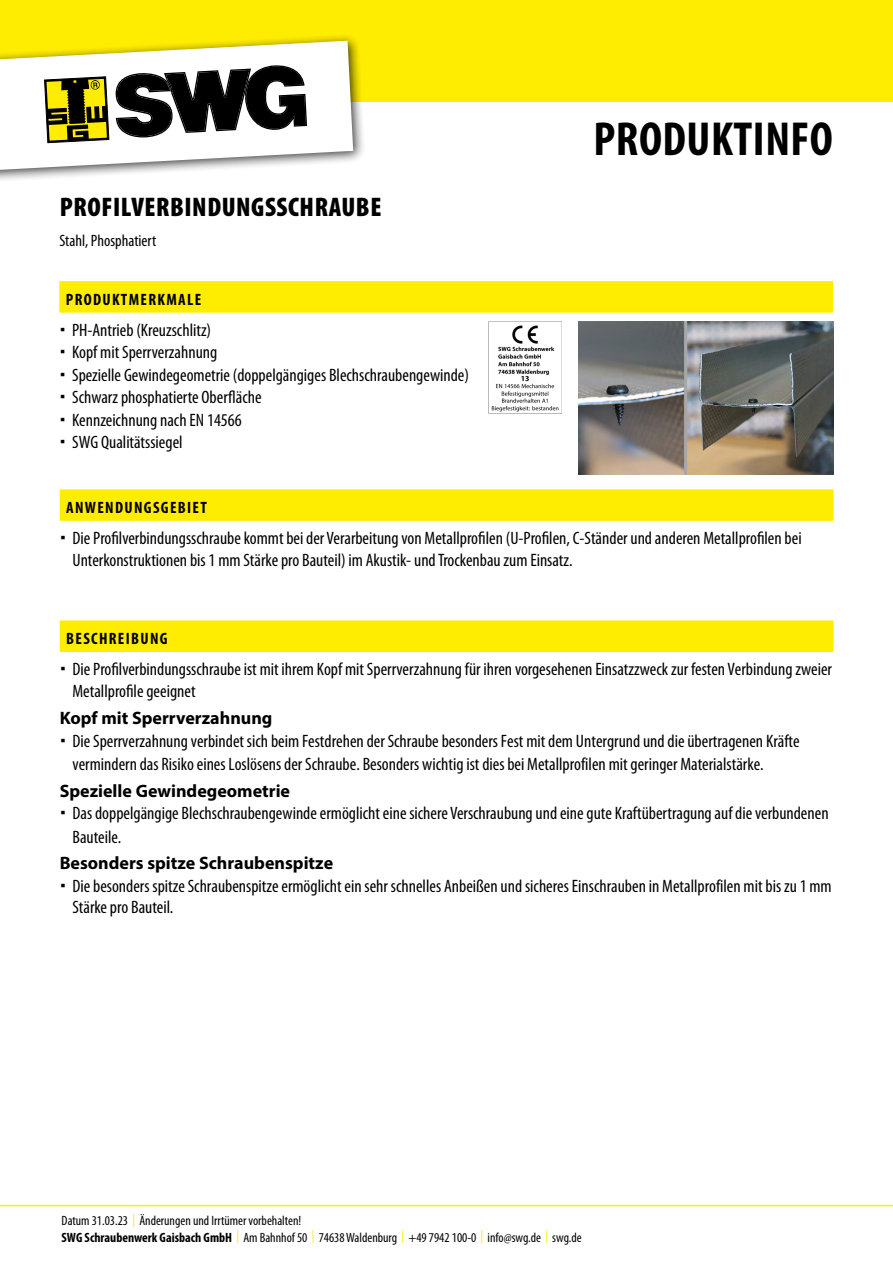
<style>
.page{position:relative;width:893px;height:1263px;background:#fff}
.page>*{position:absolute;margin:0;border:0;box-sizing:border-box;transform-origin:0 0}
.t1{font:700 condensed 48px "Myriad Pro";letter-spacing:.01em;color:#000}
.t2{font:900 condensed 27px "Myriad Pro";letter-spacing:.02em;color:#000}
.t3{font:condensed 18px/22.5px "Myriad Pro";color:#000}
.t4{font:700 18px "Myriad Pro";color:#000}
.t5{font:700 condensed 16.5px "Myriad Pro";letter-spacing:.08em;color:#000}
.t6{font:condensed 16.5px "Myriad Pro";color:#000}
.t7{font:condensed 13.5px/16.5px "Myriad Pro";color:#000}
.s1{color:#ffed00}
.s2{font-weight:700}
</style>
<div class="page">
<div style="left:0;top:0;width:893px;height:102px;background:#ffed00"></div>
<hr style="left:0;top:1205px;width:893px;height:1px;background:#ffed00">
<div style="left:0;top:32px;width:365px;height:151px;background:#000;opacity:.75"></div>
<svg style="left:0;top:41px;width:353px;height:129px"></svg>
<svg style="left:35px;top:61px;width:278px;height:85px"></svg>
<div style="left:60px;top:489px;width:774px;height:32px;background:#ffed00"></div>
<div style="left:59px;top:281px;width:774px;height:32px;background:#ffed00"></div>
<img style="left:578px;top:322px;width:255px;height:153px">
<img style="left:489px;top:325px;width:72px;height:89px">
<div style="left:60px;top:620px;width:774px;height:32px;background:#ffed00"></div>
<h2 class="t2" style="left:60px;top:192px;width:323px">PROFILVERBINDUNGSSCHRAUBE</h2>
<p class="t6" style="left:59px;top:231px;width:98px">Stahl, Phosphatiert</p>
<p class="t5" style="left:66px;top:289px;width:137px">PRODUKTMERKMALE</p>
<p class="t3" style="left:72px;top:318px;width:398px">PH-Antrieb (Kreuzschlitz)<br>Kopf mit Sperrverzahnung<br>Spezielle Gewindegeometrie (doppelgängiges Blechschraubengewinde)<br>Schwarz phosphatierte Oberfläche<br>Kennzeichnung nach EN 14566<br>SWG Qualitätssiegel</p>
<h1 class="t1" style="left:593px;top:109px;width:241px">PRODUKTINFO</h1>
<p class="t5" style="left:66px;top:497px;width:142px">ANWENDUNGSGEBIET</p>
<p class="t3" style="left:72px;top:526px;width:731px">Die Profilverbindungsschraube kommt bei der Verarbeitung von Metallprofilen (U-Profilen, C-Ständer und anderen Metallprofilen bei<br>Unterkonstruktionen bis 1 mm Stärke pro Bauteil) im Akustik- und Trockenbau zum Einsatz.</p>
<p class="t5" style="left:66px;top:628px;width:103px">BESCHREIBUNG</p>
<p class="t3" style="left:72px;top:657px;width:761px">Die Profilverbindungsschraube ist mit ihrem Kopf mit Sperrverzahnung für ihren vorgesehenen Einsatzzweck zur festen Verbindung zweier<br>Metallprofile geeignet</p>
<p class="t4" style="left:60px;top:706px;width:214px">Kopf mit Sperrverzahnung</p>
<p class="t3" style="left:72px;top:729px;width:729px;line-height:23.2px">Die Sperrverzahnung verbindet sich beim Festdrehen der Schraube besonders Fest mit dem Untergrund und die übertragenen Kräfte vermindern das Risiko eines Loslösens der Schraube. Besonders wichtig ist dies bei Metallprofilen mit geringer Materialstärke.</p>
<p class="t4" style="left:60px;top:779px;width:232px">Spezielle Gewindegeometrie</p>
<p class="t3" style="left:72px;top:801px;width:758px;line-height:23.2px">Das doppelgängige Blechschraubengewinde ermöglicht eine sichere Verschraubung und eine gute Kraftübertragung auf die verbundenen<br>Bauteile.</p>
<p class="t4" style="left:60px;top:851px;width:275px">Besonders spitze Schraubenspitze</p>
<p class="t3" style="left:72px;top:875px;width:761px;line-height:20.9px">Die besonders spitze Schraubenspitze ermöglicht ein sehr schnelles Anbeißen und sicheres Einschrauben in Metallprofilen mit bis zu 1 mm<br>Stärke pro Bauteil.</p>
<p class="t7" style="left:62px;top:1212px;width:521px">Datum 31.03.23 <span class="s1">|</span> Änderungen und Irrtümer vorbehalten!<br><span class="s2">SWG Schraubenwerk Gaisbach GmbH</span> <span class="s1">|</span> Am Bahnhof 50 <span class="s1">|</span> 74638 Waldenburg <span class="s1">|</span> +49 7942 100-0 <span class="s1">|</span> info@swg.de <span class="s1">|</span> swg.de</p>
</div>
